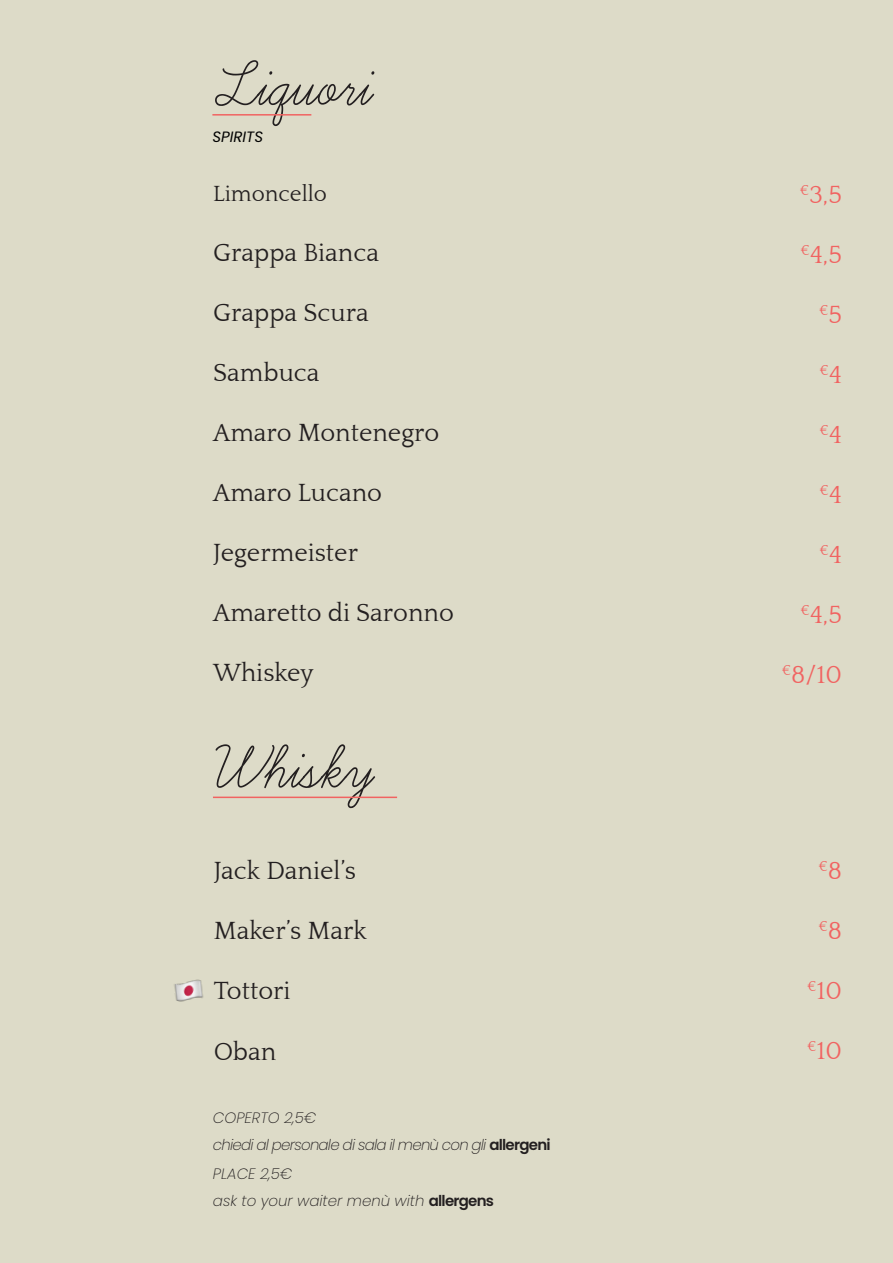
<style>
.page{position:relative;width:893px;height:1263px;background:#dddbc8}
.page>*{position:absolute;margin:0;border:0;box-sizing:border-box;transform-origin:0 0}
.t1{font:75px "Learning Curve";color:#231f20}
.t2{font:25.5px "Quattrocento";color:#231f20}
.t3{font:25.5px "Quattrocento";color:#f16361}
.t4{font:22.5px "Quattrocento";color:#231f20}
.t5{font:italic 200 15px "Poppins";color:#231f20}
.t6{font:italic 200 15px "Poppins";letter-spacing:-.05em;color:#231f20}
.t7{font:italic 15px "Poppins";color:#000}
.t8{font:14.85px "Quattrocento";color:#f16361}
.s1{font-weight:600;font-style:normal}
.s2{font-size:25.5px}
</style>
<div class="page">
<hr style="left:212px;top:114px;width:99px;height:2px;background:#f16361">
<hr style="left:213px;top:796px;width:184px;height:2px;background:#f16361">
<img style="left:174px;top:979px;width:30px;height:23px">
<p class="t1" style="left:213px;top:52px;width:157px">Liquori</p>
<p class="t7" style="left:212px;top:128px;width:52px">SPIRITS</p>
<p class="t4" style="left:213px;top:182px;width:115px">Limoncello</p>
<p class="t2" style="left:213px;top:239px;width:167px">Grappa Bianca</p>
<p class="t2" style="left:213px;top:299px;width:157px">Grappa Scura</p>
<p class="t2" style="left:213px;top:359px;width:108px">Sambuca</p>
<p class="t2" style="left:213px;top:419px;width:228px">Amaro Montenegro</p>
<p class="t2" style="left:213px;top:479px;width:170px">Amaro Lucano</p>
<p class="t2" style="left:213px;top:539px;width:146px">Jegermeister</p>
<p class="t2" style="left:213px;top:599px;width:242px">Amaretto di Saronno</p>
<p class="t2" style="left:213px;top:660px;width:102px">Whiskey</p>
<p class="t1" style="left:214px;top:734px;width:157px">Whisky</p>
<p class="t2" style="left:214px;top:858px;width:144px">Jack Daniel’s</p>
<p class="t2" style="left:214px;top:918px;width:155px">Maker’s Mark</p>
<p class="t2" style="left:214px;top:978px;width:78px">Tottori</p>
<p class="t2" style="left:214px;top:1038px;width:64px">Oban</p>
<p class="t5" style="left:213px;top:1109px;width:105px">COPERTO 2,5€</p>
<p class="t6" style="left:213px;top:1136px;width:339px">chiedi al personale di sala il menù con gli <span class="s1">allergeni</span></p>
<p class="t5" style="left:213px;top:1165px;width:81px">PLACE 2,5€</p>
<p class="t5" style="left:213px;top:1192px;width:283px">ask to your waiter menù with <span class="s1">allergens</span></p>
<p class="t3" style="left:800px;top:182px;width:44px"><sup>€</sup>3,5</p>
<p class="t3" style="left:801px;top:242px;width:43px"><sup>€</sup>4,5</p>
<p class="t8" style="left:819px;top:302px;width:24px">€<span class="s2">5</span></p>
<p class="t8" style="left:820px;top:362px;width:24px">€<span class="s2">4</span></p>
<p class="t8" style="left:820px;top:422px;width:24px">€<span class="s2">4</span></p>
<p class="t8" style="left:820px;top:482px;width:24px">€<span class="s2">4</span></p>
<p class="t8" style="left:820px;top:542px;width:24px">€<span class="s2">4</span></p>
<p class="t3" style="left:801px;top:602px;width:43px"><sup>€</sup>4,5</p>
<p class="t3" style="left:782px;top:662px;width:62px"><sup>€</sup>8/10</p>
<p class="t8" style="left:818px;top:858px;width:25px">€<span class="s2">8</span></p>
<p class="t8" style="left:818px;top:918px;width:25px">€<span class="s2">8</span></p>
<p class="t3" style="left:807px;top:978px;width:36px"><sup>€</sup>10</p>
<p class="t3" style="left:807px;top:1038px;width:36px"><sup>€</sup>10</p>
</div>
